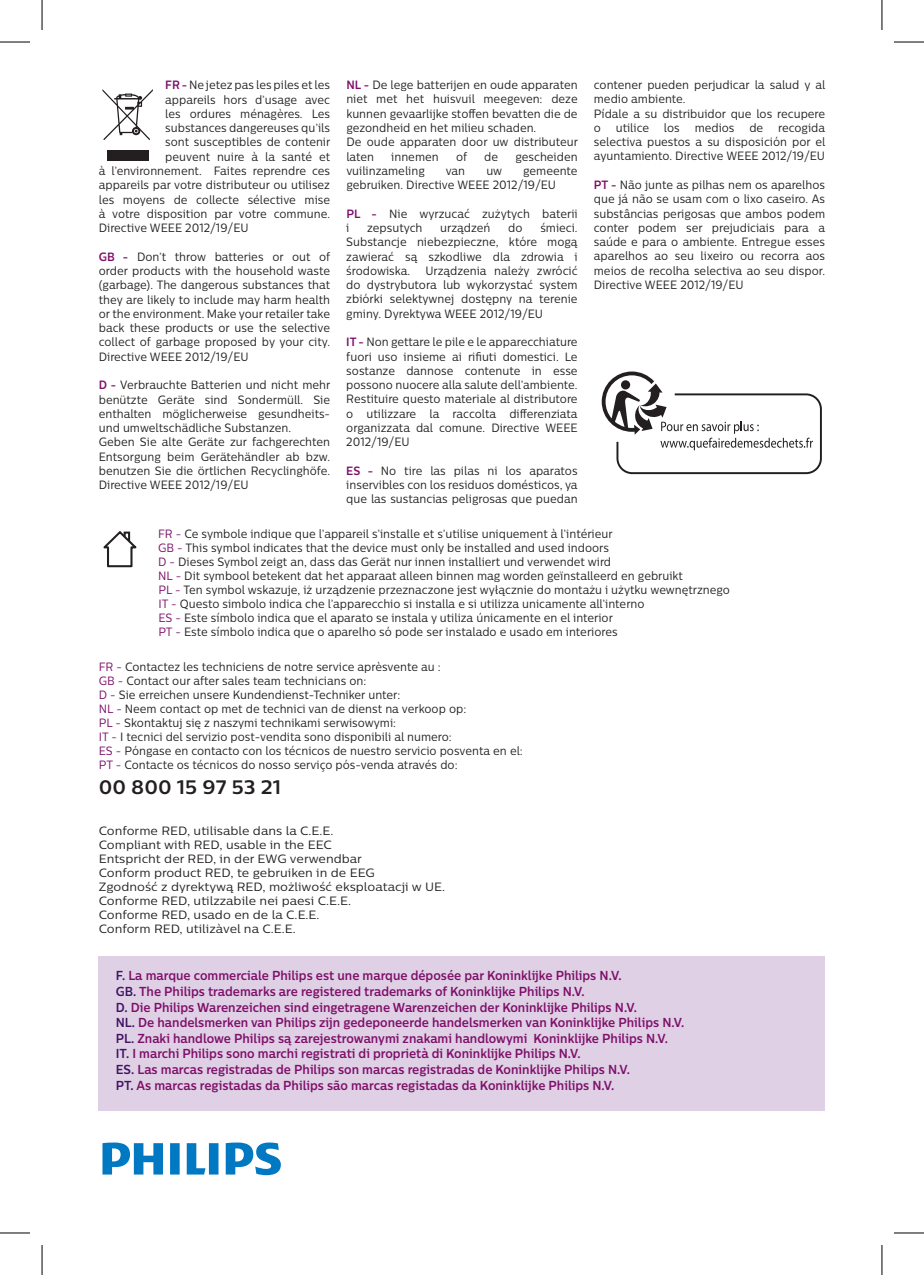
<style>
.page{position:relative;width:924px;height:1275px;background:#fff}
.page>*{position:absolute;margin:0;border:0;box-sizing:border-box;transform-origin:0 0}
.t1{font:700 19.4px "Centrale Sans";color:#231f20}
.t2{font:700 13px/15.6px "Centrale Sans";color:#7e0f69;scale:.9 1}
.t3{font:12px/14.2px "Centrale Sans";color:#231f20;scale:.9 1}
.t4{font:12px/14px "Centrale Sans";color:#231f20}
.s1{font-weight:700;color:#7e0f69}
.s2{color:#7e0f69}
.s3{color:#3f1464}
</style>
<div class="page">
<svg style="left:103px;top:531px;width:34px;height:37px"></svg>
<svg style="left:102px;top:89px;width:51px;height:51px"></svg>
<div style="left:107px;top:150px;width:41px;height:11px;background:#231f20"></div>
<svg style="left:601px;top:371px;width:220px;height:103px"></svg>
<div style="left:99px;top:956px;width:725px;height:155px;background:#dfd0e5"></div>
<svg style="left:102px;top:1142px;width:179px;height:33px"></svg>
<hr style="left:0;top:42px;width:30px;height:1px;background:#000">
<hr style="left:893px;top:42px;width:30px;height:1px;background:#000">
<hr style="left:0;top:1232px;width:30px;height:1px;background:#000">
<hr style="left:893px;top:1232px;width:30px;height:1px;background:#000">
<hr style="left:42px;top:0;width:1px;height:30px;background:#000">
<hr style="left:42px;top:1245px;width:1px;height:30px;background:#000">
<hr style="left:881px;top:0;width:1px;height:30px;background:#000">
<hr style="left:881px;top:1245px;width:1px;height:30px;background:#000">
<p class="t3" style="left:165px;top:78px;width:184px"><span class="s1">FR -</span> Ne jetez pas les piles et les</p>
<p class="t3" style="left:165px;top:92px;width:184px">appareils hors d’usage avec</p>
<p class="t3" style="left:165px;top:106px;width:184px">les ordures ménagères. Les</p>
<p class="t3" style="left:165px;top:121px;width:184px">substances dangereuses qu’ils</p>
<p class="t3" style="left:165px;top:135px;width:185px">sont susceptibles de contenir</p>
<p class="t3" style="left:165px;top:149px;width:184px">peuvent nuire à la santé et</p>
<p class="t3" style="left:99px;top:163px;width:258px">à l’environnement. Faites reprendre ces</p>
<p class="t3" style="left:99px;top:178px;width:258px">appareils par votre distributeur ou utilisez</p>
<p class="t3" style="left:99px;top:192px;width:258px">les moyens de collecte sélective mise</p>
<p class="t3" style="left:99px;top:206px;width:258px">à votre disposition par votre commune.</p>
<p class="t3" style="left:99px;top:221px;width:168px">Directive WEEE 2012/19/EU</p>
<p class="t3" style="left:99px;top:249px;width:259px;text-align:justify"><span class="s1">GB -</span> Don’t throw batteries or out of order products with the household waste (garbage). The dangerous substances that they are likely to include may harm health or the environment. Make your retailer take back these products or use the selective collect of garbage proposed by your city.<br>Directive WEEE 2012/19/EU</p>
<p class="t3" style="left:99px;top:378px;width:259px"><span class="s1">D -</span> Verbrauchte Batterien und nicht mehr benützte Geräte sind Sondermüll. Sie enthalten möglicherweise gesundheits&shy;und umweltschädliche Substanzen.<br>Geben Sie alte Geräte zur fachgerechten Entsorgung beim Gerätehändler ab bzw. benutzen Sie die örtlichen Recyclinghöfe.<br>Directive WEEE 2012/19/EU</p>
<p class="t3" style="left:346px;top:78px;width:259px"><span class="s1">NL -</span> De lege batterijen en oude apparaten niet met het huisvuil meegeven: deze kunnen gevaarlijke stoffen bevatten die de gezondheid en het milieu schaden.<br>De oude apparaten door uw distributeur laten</p>
<p class="t3" style="left:391px;top:149px;width:54px">innemen</p>
<p class="t3" style="left:456px;top:149px;width:14px">of</p>
<p class="t3" style="left:484px;top:149px;width:17px">de</p>
<p class="t3" style="left:515px;top:149px;width:71px">gescheiden</p>
<p class="t3" style="left:346px;top:163px;width:89px">vuilinzameling</p>
<p class="t3" style="left:445px;top:163px;width:23px">van</p>
<p class="t3" style="left:486px;top:163px;width:19px">uw</p>
<p class="t3" style="left:346px;top:163px;width:258px;text-indent:177px">gemeente gebruiken. Directive WEEE 2012/19/EU</p>
<p class="t3" style="left:346px;top:206px;width:258px"><span class="s1">PL -</span> Nie wyrzucać zużytych baterii i</p>
<p class="t3" style="left:346px;top:220px;width:258px;text-align:justify;text-indent:194px">śmieci.<br>Substancje niebezpieczne, które mogą zawierać są szkodliwe dla zdrowia i środowiska.</p>
<p class="t3" style="left:367px;top:220px;width:63px">zepsutych</p>
<p class="t3" style="left:440px;top:220px;width:57px">urządzeń</p>
<p class="t3" style="left:508px;top:220px;width:17px">do</p>
<p class="t3" style="left:346px;top:263px;width:258px;text-align:justify;text-indent:79px">Urządzenia należy zwrócić do dystrybutora lub wykorzystać system zbiórki selektywnej dostępny na terenie gminy. Dyrektywa WEEE 2012/19/EU</p>
<p class="t3" style="left:346px;top:335px;width:258px;text-align:justify"><span class="s1">IT -</span> Non gettare le pile e le apparecchiature fuori uso insieme ai rifiuti domestici. Le sostanze dannose contenute in esse possono nuocere alla salute dell’ambiente.<br>Restituire questo materiale al distributore o utilizzare la raccolta differenziata organizzata dal comune. Directive WEEE 2012/19/EU</p>
<p class="t3" style="left:346px;top:463px;width:258px;text-align:justify"><span class="s1">ES -</span> No tire las pilas ni los aparatos inservibles con los residuos domésticos, ya que las sustancias peligrosas que puedan</p>
<p class="t3" style="left:593px;top:77px;width:259px">contener pueden perjudicar la salud y al medio ambiente.<br>Pídale a su distribuidor que los recupere o utilice los medios de recogida selectiva puestos a su disposición por el ayuntamiento. Directive WEEE 2012/19/EU</p>
<p class="t3" style="left:593px;top:177px;width:258px;text-align:justify"><span class="s1">PT -</span> Não junte as pilhas nem os aparelhos que já não se usam com o lixo caseiro. As substâncias perigosas que ambos podem conter podem ser prejudiciais para a saúde e para o ambiente. Entregue esses aparelhos ao seu lixeiro ou recorra aos meios de recolha selectiva ao seu dispor.<br>Directive WEEE 2012/19/EU</p>
<p class="t3" style="left:158px;top:527px;width:636px"><span class="s2">FR -</span> Ce symbole indique que l’appareil s’installe et s’utilise uniquement à l’intérieur<br><span class="s2">GB -</span> This symbol indicates that the device must only be installed and used indoors<br><span class="s2">D -</span> Dieses Symbol zeigt an, dass das Gerät nur innen installiert und verwendet wird<br><span class="s2">NL -</span> Dit symbool betekent dat het apparaat alleen binnen mag worden geïnstalleerd en gebruikt<br><span class="s2">PL -</span> Ten symbol wskazuje, iż urządzenie przeznaczone jest wyłącznie do montażu i użytku wewnętrznego <span class="s2">IT -</span> Questo simbolo indica che l’apparecchio si installa e si utilizza unicamente all’interno<br><span class="s2">ES -</span> Este símbolo indica que el aparato se instala y utiliza únicamente en el interior<br><span class="s2">PT -</span> Este símbolo indica que o aparelho só pode ser instalado e usado em interiores</p>
<p class="t3" style="left:99px;top:659px;width:472px"><span class="s2">FR -</span> Contactez les techniciens de notre service aprèsvente au :<br><span class="s2">GB -</span> Contact our after sales team technicians on:<br><span class="s2">D -</span> Sie erreichen unsere Kundendienst-Techniker unter:<br><span class="s2">NL -</span> Neem contact op met de technici van de dienst na verkoop op:<br><span class="s2">PL -</span> Skontaktuj się z naszymi technikami serwisowymi:<br><span class="s2">IT -</span> I tecnici del servizio post-vendita sono disponibili al numero:<br><span class="s2">ES -</span> Póngase en contacto con los técnicos de nuestro servicio posventa en el:<br><span class="s2">PT -</span> Contacte os técnicos do nosso serviço pós-venda através do:</p>
<h1 class="t1" style="left:99px;top:775px;width:184px">00 800 15 97 53 21</h1>
<p class="t4" style="left:99px;top:823px;width:347px">Conforme RED, utilisable dans la C.E.E.<br>Compliant with RED, usable in the EEC<br>Entspricht der RED, in der EWG verwendbar<br>Conform product RED, te gebruiken in de EEG<br>Zgodność z dyrektywą RED, możliwość eksploatacji w UE.<br>Conforme RED, utilzzabile nei paesi C.E.E.<br>Conforme RED, usado en de la C.E.E.<br>Conform RED, utilizàvel na C.E.E.</p>
<p class="t2" style="left:116px;top:967px;width:633px"><span class="s3">F.</span> La marque commerciale Philips est une marque déposée par Koninklijke Philips N.V.<br><span class="s3">GB.</span> The Philips trademarks are registered trademarks of Koninklijke Philips N.V.<br><span class="s3">D.</span> Die Philips Warenzeichen sind eingetragene Warenzeichen der Koninklijke Philips N.V.<br><span class="s3">NL.</span> De handelsmerken van Philips zijn gedeponeerde handelsmerken van Koninklijke Philips N.V.<br><span class="s3">PL.</span> Znaki handlowe Philips są zarejestrowanymi znakami handlowymi Koninklijke Philips N.V.<br><span class="s3">IT.</span> I marchi Philips sono marchi registrati di proprietà di Koninklijke Philips N.V.<br><span class="s3">ES.</span> Las marcas registradas de Philips son marcas registradas de Koninklijke Philips N.V.<br><span class="s3">PT.</span> As marcas registadas da Philips são marcas registadas da Koninklijke Philips N.V.</p>
</div>
